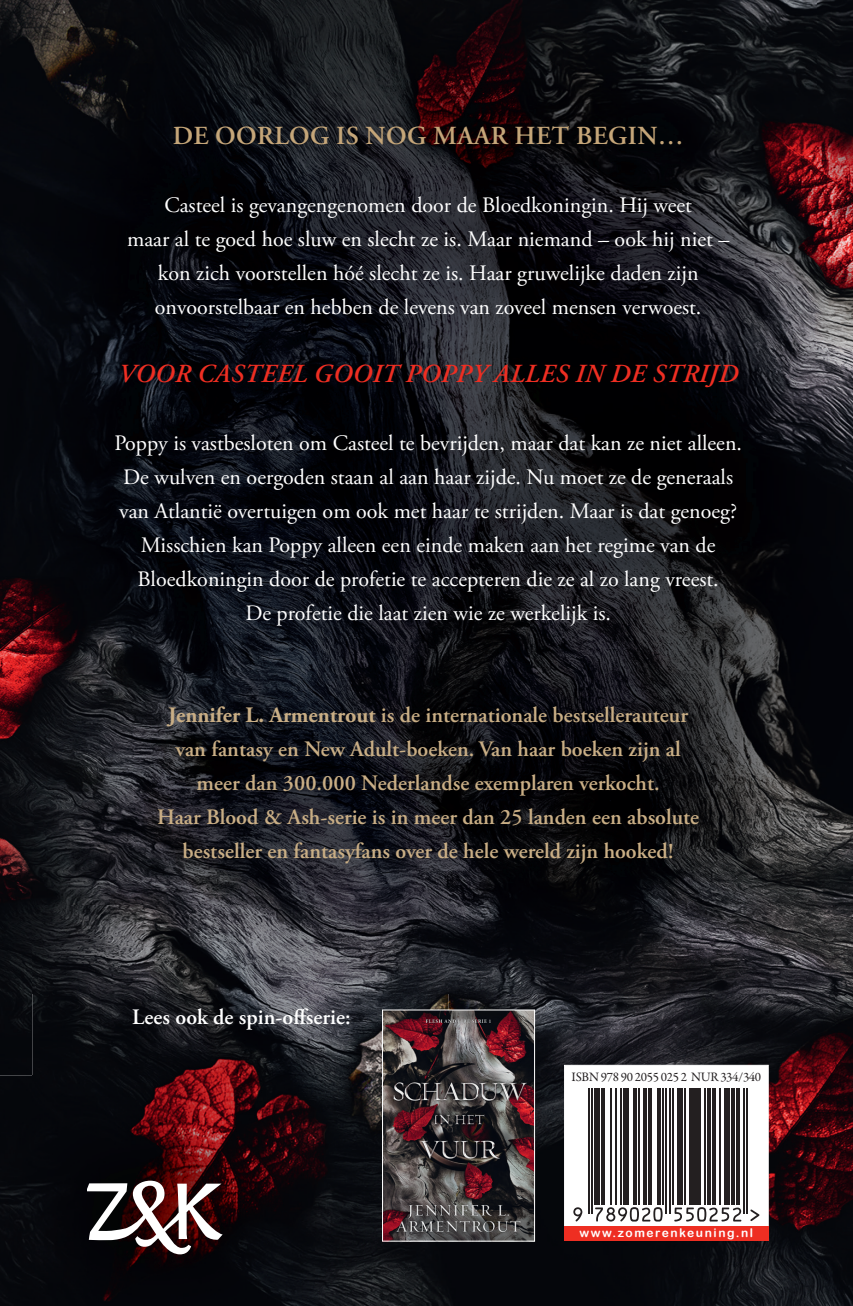
<style>
.page{position:relative;width:853px;height:1306px;background:#fff}
.page>*{position:absolute;margin:0;border:0;box-sizing:border-box;transform-origin:0 0}
.t1{font:italic 600 26px "Adobe Garamond Pro";letter-spacing:.015em;color:#ee2e22}
.t2{font:600 26px "Adobe Garamond Pro";letter-spacing:.015em;color:#c5a679}
.t3{font:22px/34px "Adobe Garamond Pro";color:#fff;text-align:center}
.t4{font:600 22px/34px "Adobe Garamond Pro";color:#c9ae85;text-align:center}
.t5{font:600 22px "Adobe Garamond Pro";color:#fff}
.t6{font:13px "Garamond Premr Pro";letter-spacing:-.03em;color:#231f20}
.t7{font:12px "Arial Rounded MT Bold";letter-spacing:.13em;color:#fff}
.s1{font-weight:700}
</style>
<div class="page">
<img style="left:0;top:993px;width:33px;height:82px">
<img style="left:835px;top:993px;width:18px;height:312px">
<img style="left:405px;top:993px;width:430px;height:312px">
<img style="left:325px;top:1132px;width:80px;height:173px">
<img style="left:0;top:1075px;width:325px;height:230px">
<svg style="left:87px;top:1180px;width:136px;height:74px"></svg>
<img style="left:0;top:0;width:529px;height:563px">
<img style="left:529px;top:0;width:324px;height:993px">
<img style="left:0;top:563px;width:530px;height:358px">
<img style="left:0;top:921px;width:33px;height:72px">
<img style="left:448px;top:921px;width:82px;height:72px">
<img style="left:817px;top:0;width:36px;height:174px">
<img style="left:33px;top:905px;width:415px;height:227px">
<img style="left:33px;top:1075px;width:292px;height:57px">
<img style="left:384px;top:1011px;width:149px;height:228px">
<div style="left:382px;top:1009px;width:153px;height:232px;border:1px solid #fff"></div>
<div style="left:564px;top:1065px;width:204px;height:162px;background:#fff;border:1px solid #fff"></div>
<div style="left:564px;top:1226px;width:204px;height:15px;background:#ee2e22"></div>
<svg style="left:573px;top:1207px;width:9px;height:14px"></svg>
<hr style="left:588px;top:1088px;width:2px;height:125px;background:#231f20">
<hr style="left:591px;top:1088px;width:2px;height:125px;background:#231f20">
<div style="left:594px;top:1088px;width:6px;height:116px;background:#231f20"></div>
<hr style="left:601px;top:1088px;width:4px;height:116px;background:#231f20">
<hr style="left:610px;top:1088px;width:1px;height:116px;background:#231f20">
<hr style="left:615px;top:1088px;width:1px;height:116px;background:#231f20">
<hr style="left:620px;top:1088px;width:2px;height:116px;background:#231f20">
<div style="left:623px;top:1088px;width:5px;height:116px;background:#231f20"></div>
<hr style="left:633px;top:1088px;width:4px;height:116px;background:#231f20">
<hr style="left:638px;top:1088px;width:2px;height:116px;background:#231f20">
<hr style="left:643px;top:1088px;width:4px;height:116px;background:#231f20">
<hr style="left:648px;top:1088px;width:4px;height:116px;background:#231f20">
<svg style="left:595px;top:1207px;width:67px;height:14px"></svg>
<hr style="left:657px;top:1088px;width:3px;height:116px;background:#231f20">
<hr style="left:662px;top:1088px;width:2px;height:116px;background:#231f20">
<hr style="left:665px;top:1088px;width:2px;height:125px;background:#231f20">
<hr style="left:669px;top:1088px;width:1px;height:125px;background:#231f20">
<hr style="left:672px;top:1088px;width:2px;height:116px;background:#231f20">
<div style="left:677px;top:1088px;width:5px;height:116px;background:#231f20"></div>
<hr style="left:684px;top:1088px;width:2px;height:116px;background:#231f20">
<div style="left:689px;top:1088px;width:5px;height:116px;background:#231f20"></div>
<div style="left:696px;top:1088px;width:5px;height:116px;background:#231f20"></div>
<hr style="left:704px;top:1088px;width:2px;height:116px;background:#231f20">
<hr style="left:707px;top:1088px;width:4px;height:116px;background:#231f20">
<hr style="left:712px;top:1088px;width:4px;height:116px;background:#231f20">
<hr style="left:719px;top:1088px;width:2px;height:116px;background:#231f20">
<div style="left:724px;top:1088px;width:5px;height:116px;background:#231f20"></div>
<svg style="left:674px;top:1207px;width:67px;height:14px"></svg>
<hr style="left:731px;top:1088px;width:3px;height:116px;background:#231f20">
<hr style="left:736px;top:1088px;width:4px;height:116px;background:#231f20">
<hr style="left:743px;top:1088px;width:1px;height:125px;background:#231f20">
<hr style="left:746px;top:1088px;width:2px;height:125px;background:#231f20">
<svg style="left:750px;top:1209px;width:9px;height:11px"></svg>
<svg style="left:0;top:0;width:4px;height:6px"></svg>
<p class="t2" style="left:173px;top:121px;width:513px">DE OORLOG IS NOG MAAR HET BEGIN…</p>
<p class="t3" style="left:127px;top:189px;width:604px">Casteel is gevangengenomen door de Bloedkoningin. Hij weet<br>maar al te goed hoe sluw en slecht ze is. Maar niemand – ook hij niet – kon zich voorstellen hóé slecht ze is. Haar gruwelijke daden zijn onvoorstelbaar en hebben de levens van zoveel mensen verwoest.</p>
<p class="t1" style="left:118px;top:359px;width:621px">VOOR CASTEEL GOOIT POPPY ALLES IN DE STRIJD</p>
<p class="t3" style="left:114px;top:427px;width:629px">Poppy is vastbesloten om Casteel te bevrijden, maar dat kan ze niet alleen.<br>De wulven en oergoden staan al aan haar zijde. Nu moet ze de generaals van Atlantië overtuigen om ook met haar te strijden. Maar is dat genoeg?<br>Misschien kan Poppy alleen een einde maken aan het regime van de Bloedkoningin door de profetie te accepteren die ze al zo lang vreest.<br>De profetie die laat zien wie ze werkelijk is.</p>
<p class="t4" style="left:157px;top:698px;width:544px"><span class="s1">Jennifer L. Armentrout</span> is de internationale bestsellerauteur van fantasy en New Adult-boeken. Van haar boeken zijn al meer dan 300.000 Nederlandse exemplaren verkocht.<br>Haar Blood &amp; Ash-serie is in meer dan 25 landen een absolute bestseller en fantasyfans over de hele wereld zijn hooked!</p>
<p class="t5" style="left:132px;top:1004px;width:220px">Lees ook de spin-offserie:</p>
<p class="t6" style="left:571px;top:1068px;width:191px">ISBN 978 90 2055 025 2 NUR 334/340</p>
<p class="t7" style="left:579px;top:1225px;width:175px">www.zomerenkeuning.nl</p>
</div>
